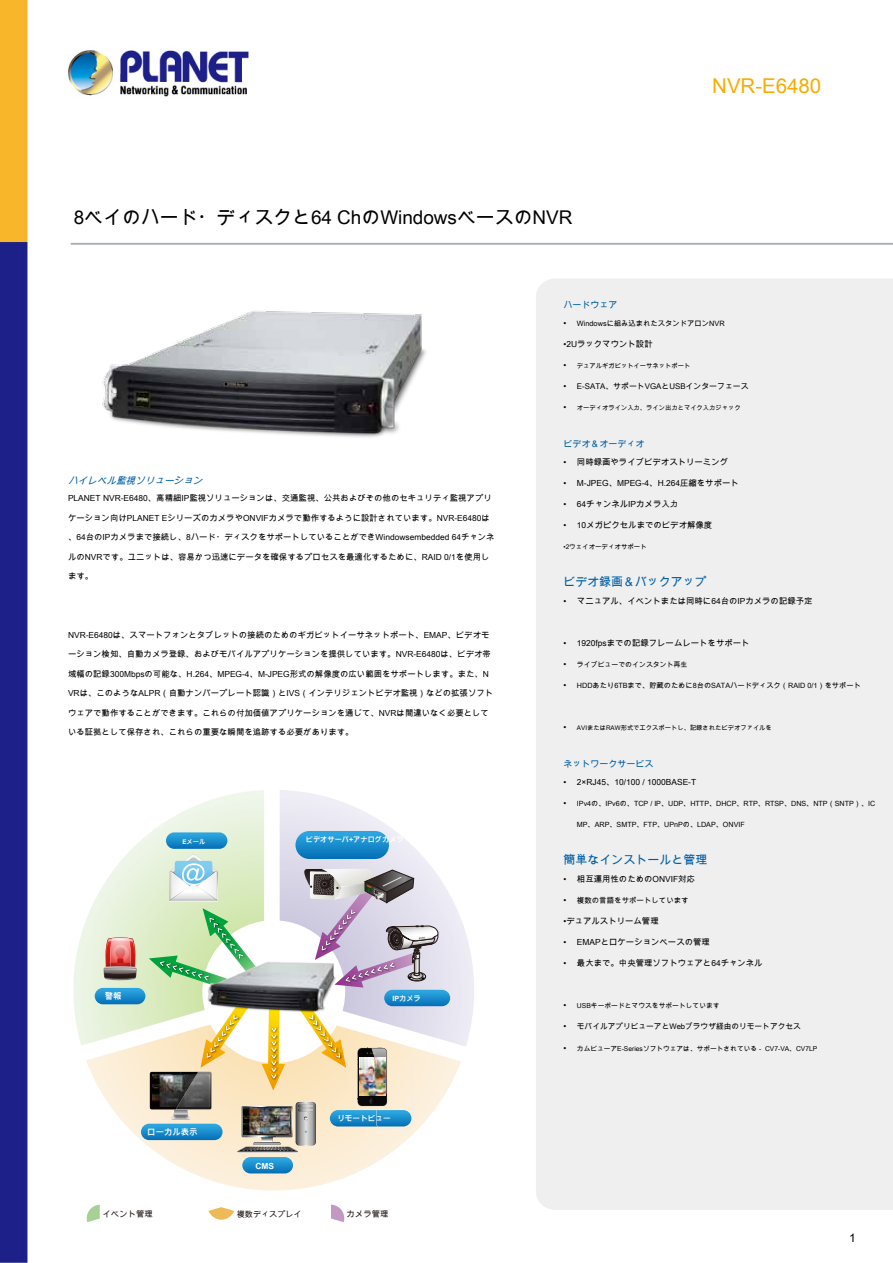
<style>
.page{position:relative;width:893px;height:1263px;background:#fff}
.page>*{position:absolute;margin:0;border:0;box-sizing:border-box;transform-origin:0 0}
.t1{font:20.4px "Arial Unicode MS";color:#f7ac00}
.t2{font:18.9px "Arial Unicode MS";color:#000}
.t3{font:12px "Arial Unicode MS";color:#005ea6}
.t4{font:12px "Arial Unicode MS";color:#000}
.t5{font:italic 9.6px "Arial Unicode MS";color:#005ea6}
.t6{font:9px "Arial Unicode MS";color:#005ea6}
.t7{font:8.4px "Arial Unicode MS";color:#000}
.t8{font:700 8.4px "Arial Unicode MS";color:#fff}
.t9{font:8.4px "Arial Unicode MS";color:#231815}
.t10{font:8.1px "Arial Unicode MS";color:#231815}
.t11{font:7.95px "Arial Unicode MS";color:#000}
.t12{font:7.65px "Arial Unicode MS";color:#000}
.t13{font:700 7.65px "Arial Unicode MS";color:#fff}
.t14{font:7.5px "Arial Unicode MS";color:#000}
.t15{font:7.35px "Arial Unicode MS";color:#000}
.t16{font:7.2px "Arial Unicode MS";color:#000}
.t17{font:700 7.2px "Arial Unicode MS";color:#fff}
.t18{font:6.9px "Arial Unicode MS";color:#000}
.t19{font:6.75px "Arial Unicode MS";color:#000}
.t20{font:6.45px "Arial Unicode MS";color:#000}
.t21{font:6.3px "Arial Unicode MS";color:#000}
.t22{font:700 6.3px "Arial Unicode MS";color:#fff}
.s1{font-size:8.4px}
</style>
<div class="page">
<img style="left:0;top:0;width:893px;height:1263px">
<div style="left:536px;top:278px;width:357px;height:932px;background:#efefef"></div>
<img style="left:93px;top:296px;width:346px;height:147px">
<svg style="left:73px;top:790px;width:191px;height:256px"></svg>
<svg style="left:280px;top:790px;width:194px;height:257px"></svg>
<svg style="left:86px;top:1007px;width:375px;height:183px"></svg>
<svg style="left:295px;top:831px;width:94px;height:28px;background:#1e91d0"></svg>
<svg style="left:166px;top:832px;width:61px;height:17px"></svg>
<svg style="left:242px;top:1157px;width:51px;height:16px"></svg>
<svg style="left:95px;top:988px;width:50px;height:16px"></svg>
<svg style="left:384px;top:990px;width:66px;height:16px"></svg>
<svg style="left:104px;top:937px;width:33px;height:43px"></svg>
<svg style="left:141px;top:1124px;width:82px;height:16px"></svg>
<svg style="left:87px;top:1205px;width:13px;height:17px"></svg>
<svg style="left:331px;top:1205px;width:13px;height:17px"></svg>
<svg style="left:209px;top:1207px;width:25px;height:13px"></svg>
<img style="left:149px;top:854px;width:289px;height:299px">
<h2 class="t2" style="left:74px;top:204px;width:500px">8ベイのハード・ディスクと64 ChのWindowsベースのNVR</h2>
<h1 class="t1" style="left:712px;top:71px;width:110px">NVR-E6480</h1>
<p class="t5" style="left:68px;top:473px;width:140px">ハイレベル監視ソリューション</p>
<p class="t7" style="left:68px;top:492px;width:425px">PLANET NVR-E6480、高精細IP監視ソリューションは、交通監視、公共およびその他のセキュリティ監視アプリ</p>
<p class="t7" style="left:68px;top:512px;width:423px">ケーション向けPLANET EシリーズのカメラやONVIFカメラで動作するように設計されています。NVR-E6480は</p>
<p class="t7" style="left:68px;top:531px;width:428px">、64台のIPカメラまで接続し、8ハード・ディスクをサポートしていることができWindowsembedded 64チャンネ</p>
<p class="t7" style="left:68px;top:551px;width:423px">ルのNVRです。ユニットは、容易かつ迅速にデータを確保するプロセスを最適化するために、RAID 0/1を使用し</p>
<p class="t7" style="left:68px;top:570px;width:27px">ます。</p>
<p class="t7" style="left:68px;top:629px;width:423px">NVR-E6480は、スマートフォンとタブレットの接続のためのギガビットイーサネットポート、EMAP、ビデオモ</p>
<p class="t7" style="left:68px;top:648px;width:424px">ーション検知、自動カメラ登録、およびモバイルアプリケーションを提供しています。NVR-E6480は、ビデオ帯</p>
<p class="t7" style="left:68px;top:668px;width:422px">域幅の記録300Mbpsの可能な、H.264、MPEG-4、M-JPEG形式の解像度の広い範囲をサポートします。また、N</p>
<p class="t7" style="left:68px;top:687px;width:427px">VRは、このようなALPR（自動ナンバープレート認識）とIVS（インテリジェントビデオ監視）などの拡張ソフト</p>
<p class="t7" style="left:68px;top:707px;width:422px">ウェアで動作することができます。これらの付加価値アプリケーションを通じて、NVRは間違いなく必要として</p>
<p class="t7" style="left:68px;top:726px;width:287px">いる証拠として保存され、これらの重要な瞬間を追跡する必要があります。</p>
<p class="t22" style="left:182px;top:837px;width:25px">Eメール</p>
<p class="t17" style="left:306px;top:835px;width:99px">ビデオサーバ+アナログカメラ</p>
<p class="t8" style="left:105px;top:990px;width:18px">警報</p>
<p class="t17" style="left:392px;top:993px;width:30px">IPカメラ</p>
<p class="t8" style="left:147px;top:1126px;width:52px">ローカル表示</p>
<p class="t8" style="left:256px;top:1160px;width:20px">CMS</p>
<p class="t13" style="left:337px;top:1113px;width:55px">リモートビュー</p>
<p class="t9" style="left:103px;top:1208px;width:52px">イベント管理</p>
<p class="t10" style="left:237px;top:1208px;width:66px">複数ディスプレイ</p>
<p class="t9" style="left:347px;top:1208px;width:44px">カメラ管理</p>
<p class="t6" style="left:563px;top:298px;width:56px">ハードウェア</p>
<p class="t15" style="left:563px;top:318px;width:163px"><span class="s1">•</span> Windowsに組み込まれたスタンドアロンNVR</p>
<p class="t7" style="left:563px;top:338px;width:91px">•2Uラックマウント設計</p>
<p class="t21" style="left:563px;top:361px;width:128px"><span class="s1">•</span> デュアルギガビットイーサネットポート</p>
<p class="t11" style="left:563px;top:380px;width:187px"><span class="s1">•</span> E-SATA、サポートVGAとUSBインターフェース</p>
<p class="t21" style="left:563px;top:403px;width:179px"><span class="s1">•</span> オーディオライン入力、ライン出力とマイク入力ジャック</p>
<p class="t6" style="left:563px;top:437px;width:83px">ビデオ＆オーディオ</p>
<p class="t7" style="left:563px;top:456px;width:166px">• 同時録画やライブビデオストリーミング</p>
<p class="t7" style="left:563px;top:477px;width:177px">• M-JPEG、MPEG-4、H.264圧縮をサポート</p>
<p class="t7" style="left:563px;top:498px;width:116px">• 64チャンネルIPカメラ入力</p>
<p class="t7" style="left:563px;top:519px;width:150px">• 10メガピクセルまでのビデオ解像度</p>
<p class="t20" style="left:563px;top:542px;width:85px">•2ウェイオーディオサポート</p>
<h3 class="t3" style="left:563px;top:573px;width:145px">ビデオ録画＆バックアップ</h3>
<p class="t7" style="left:563px;top:595px;width:251px">• マニュアル、イベントまたは同時に64台のIPカメラの記録予定</p>
<p class="t7" style="left:563px;top:637px;width:188px">• 1920fpsまでの記録フレームレートをサポート</p>
<p class="t18" style="left:563px;top:660px;width:126px"><span class="s1">•</span> ライブビューでのインスタント再生</p>
<p class="t16" style="left:563px;top:680px;width:299px"><span class="s1">•</span> HDDあたり6TBまで、貯蔵のために8台のSATAハードディスク（RAID 0/1）をサポート</p>
<p class="t21" style="left:563px;top:723px;width:210px"><span class="s1">•</span> AVIまたはRAW形式でエクスポートし、記録されたビデオファイルを</p>
<p class="t6" style="left:563px;top:757px;width:92px">ネットワークサービス</p>
<p class="t7" style="left:563px;top:776px;width:134px">• 2×RJ45、10/100 / 1000BASE-T</p>
<p class="t16" style="left:563px;top:799px;width:313px"><span class="s1">•</span> IPv4の、IPv6の、TCP / IP、UDP、HTTP、DHCP、RTP、RTSP、DNS、NTP（SNTP）、IC</p>
<p class="t16" style="left:577px;top:820px;width:169px">MP、ARP、SMTP、FTP、UPnPの、LDAP、ONVIF</p>
<h3 class="t3" style="left:563px;top:851px;width:146px">簡単なインストールと管理</h3>
<p class="t7" style="left:563px;top:873px;width:133px">• 相互運用性のためのONVIF対応</p>
<p class="t14" style="left:563px;top:895px;width:127px"><span class="s1">•</span> 複数の言語をサポートしています</p>
<p class="t7" style="left:563px;top:915px;width:97px">•デュアルストリーム管理</p>
<p class="t7" style="left:563px;top:936px;width:148px">• EMAPとロケーションベースの管理</p>
<p class="t7" style="left:563px;top:957px;width:201px">• 最大まで。中央管理ソフトウェアと64チャンネル</p>
<p class="t19" style="left:563px;top:1001px;width:158px"><span class="s1">•</span> USBキーボードとマウスをサポートしています</p>
<p class="t12" style="left:563px;top:1021px;width:239px"><span class="s1">•</span> モバイルアプリビューアとWebブラウザ経由のリモートアクセス</p>
<p class="t19" style="left:563px;top:1043px;width:255px"><span class="s1">•</span> カムビューアE-Seriesソフトウェアは、サポートされている - CV7-VA、CV7LP</p>
<h3 class="t4" style="left:849px;top:1229px;width:8px">1</h3>
</div>
